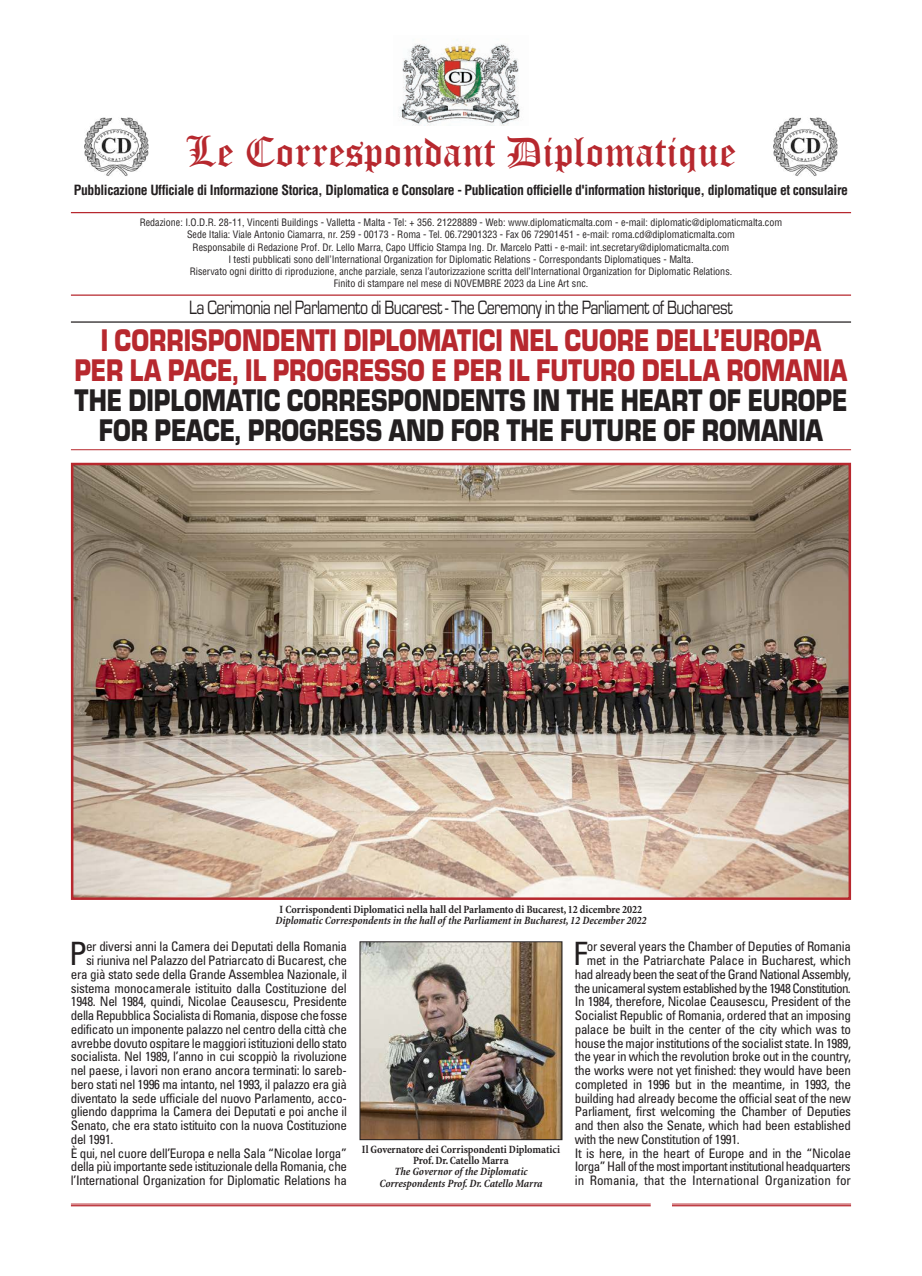
<style>
.page{position:relative;width:922px;height:1276px;background:#fff}
.page>*{position:absolute;margin:0;border:0;box-sizing:border-box;transform-origin:0 0}
.t1{font:42.5px "Old English Text";color:#b7282e}
.t2{font:32.5px/30px "Eurostile T Blac";color:#b7282e;text-align:center;scale:.8 1}
.t3{font:32.5px/30px "Eurostile T Blac";color:#231f20;text-align:center;scale:.8 1}
.t4{font:condensed 32.12px "Univers";color:#231f20}
.t5{font:20px "Eurostile T";letter-spacing:-.035em;color:#231f20;scale:.8 1}
.t6{font:700 condensed 13.75px "Helvetica";letter-spacing:-.03em;color:#231f20}
.t7{font:condensed 13.12px "Univers";letter-spacing:-.025em;color:#231f20}
.t8{font:condensed 13.12px "Univers";letter-spacing:-.045em;color:#231f20}
.t9{font:condensed 13.12px "Univers";color:#231f20}
.t10{font:700 condensed 11.25px/11.2px "Minion";letter-spacing:-.005em;color:#231f20;text-align:center}
.t11{font:italic 700 condensed 11.25px/11.2px "Minion";letter-spacing:-.005em;color:#231f20;text-align:center}
.t12{font:condensed 10px/12.1px "Helvetica";color:#242021;text-align:center}
</style>
<div class="page">
<hr style="left:71px;top:321px;width:779px;height:2px;background:#231f20">
<img style="left:74px;top:466px;width:773px;height:431px">
<div style="left:71px;top:463px;width:779px;height:437px;border:2px solid #b7282e"></div>
<hr style="left:71px;top:1203px;width:579px;height:1px;background:#b7282e">
<hr style="left:71px;top:1205px;width:579px;height:1px;background:#b7282e">
<hr style="left:671px;top:1203px;width:179px;height:1px;background:#b7282e">
<hr style="left:671px;top:1205px;width:179px;height:1px;background:#b7282e">
<img style="left:399px;top:44px;width:121px;height:82px">
<img style="left:84px;top:117px;width:64px;height:59px">
<img style="left:773px;top:117px;width:64px;height:59px">
<hr style="left:71px;top:212px;width:779px;height:1px;background:#b7282e">
<hr style="left:71px;top:294px;width:779px;height:2px;background:#b7282e">
<hr style="left:71px;top:449px;width:779px;height:1px;background:#b7282e">
<img style="left:361px;top:943px;width:199px;height:195px">
<div style="left:359px;top:941px;width:203px;height:199px;border:1px solid #231f20"></div>
<h1 class="t1" style="left:186px;top:127px;width:551px">Le Correspondant Diplomatique</h1>
<p class="t6" style="left:74px;top:183px;width:775px">Pubblicazione Ufficiale di Informazione Storica, Diplomatica e Consolare - Publication officielle d'information historique, diplomatique et consulaire</p>
<p class="t12" style="left:140px;top:217px;width:643px">Redazione: I.O.D.R. 28-11, Vincenti Buildings - Valletta - Malta - Tel: + 356. 21228889 - Web: www.diplomaticmalta.com - e-mail: diplomatic@diplomaticmalta.com Sede Italia: Viale Antonio Ciamarra, nr. 259 - 00173 - Roma - Tel. 06.72901323 - Fax 06 72901451 - e-mail: roma.cd@diplomaticmalta.com<br>Responsabile di Redazione Prof. Dr. Lello Marra, Capo Ufficio Stampa Ing. Dr. Marcelo Patti - e-mail: int.secretary@diplomaticmalta.com<br>I testi pubblicati sono dell’International Organization for Diplomatic Relations - Correspondants Diplomatiques - Malta.<br>Riservato ogni diritto di riproduzione, anche parziale, senza l’autorizzazione scritta dell’International Organization for Diplomatic Relations.<br>Finito di stampare nel mese di NOVEMBRE 2023 da Line Art snc.</p>
<h3 class="t5" style="left:189px;top:296px;width:680px">La Cerimonia nel Parlamento di Bucarest - The Ceremony in the Parliament of Bucharest</h3>
<h2 class="t2" style="left:74px;top:325px;width:967px">I CORRISPONDENTI DIPLOMATICI NEL CUORE DELL’EUROPA<br>PER LA PACE, IL PROGRESSO E PER IL FUTURO DELLA ROMANIA</h2>
<h2 class="t3" style="left:75px;top:385px;width:966px">THE DIPLOMATIC CORRESPONDENTS IN THE HEART OF EUROPE<br>FOR PEACE, PROGRESS AND FOR THE FUTURE OF ROMANIA</h2>
<p class="t10" style="left:279px;top:904px;width:364px">I Corrispondenti Diplomatici nella hall del Parlamento di Bucarest, 12 dicembre 2022</p>
<p class="t11" style="left:275px;top:916px;width:372px">Diplomatic Correspondents in the hall of the Parliament in Bucharest, 12 December 2022</p>
<h3 class="t4" style="left:69px;top:942px;width:19px">P</h3>
<p class="t7" style="left:86px;top:942px;width:262px">er diversi anni la Camera dei Deputati della Romania</p>
<p class="t7" style="left:86px;top:955px;width:262px">si riuniva nel Palazzo del Patriarcato di Bucarest, che</p>
<p class="t7" style="left:71px;top:969px;width:278px">era già stato sede della Grande Assemblea Nazionale, il</p>
<p class="t7" style="left:71px;top:983px;width:277px">sistema monocamerale istituito dalla Costituzione del</p>
<p class="t7" style="left:71px;top:997px;width:278px">1948. Nel 1984, quindi, Nicolae Ceausescu, Presidente</p>
<p class="t7" style="left:71px;top:1010px;width:278px">della Repubblica Socialista di Romania, dispose che fosse</p>
<p class="t7" style="left:71px;top:1024px;width:278px">edificato un imponente palazzo nel centro della città che</p>
<p class="t7" style="left:71px;top:1038px;width:278px">avrebbe dovuto ospitare le maggiori istituzioni dello stato</p>
<p class="t7" style="left:71px;top:1052px;width:278px">socialista. Nel 1989, l’anno in cui scoppiò la rivoluzione</p>
<p class="t7" style="left:71px;top:1065px;width:277px">nel paese, i lavori non erano ancora terminati: lo sareb-</p>
<p class="t7" style="left:71px;top:1079px;width:277px">bero stati nel 1996 ma intanto, nel 1993, il palazzo era già</p>
<p class="t7" style="left:71px;top:1093px;width:277px">diventato la sede ufficiale del nuovo Parlamento, acco-</p>
<p class="t7" style="left:71px;top:1107px;width:278px">gliendo dapprima la Camera dei Deputati e poi anche il</p>
<p class="t7" style="left:71px;top:1120px;width:277px">Senato, che era stato istituito con la nuova Costituzione</p>
<p class="t7" style="left:71px;top:1134px;width:44px">del 1991.</p>
<p class="t7" style="left:71px;top:1148px;width:277px">È qui, nel cuore dell’Europa e nella Sala “Nicolae Iorga”</p>
<p class="t7" style="left:71px;top:1162px;width:278px">della più importante sede istituzionale della Romania, che</p>
<p class="t7" style="left:71px;top:1175px;width:278px">l’International Organization for Diplomatic Relations ha</p>
<p class="t10" style="left:362px;top:1144px;width:199px">Il Governatore dei Corrispondenti Diplomatici<br>Prof. Dr. Catello Marra</p>
<p class="t11" style="left:379px;top:1167px;width:165px">The Governor of the Diplomatic<br>Correspondents Prof. Dr. Catello Marra</p>
<h3 class="t4" style="left:573px;top:942px;width:16px">F</h3>
<p class="t7" style="left:586px;top:942px;width:265px">or several years the Chamber of Deputies of Romania</p>
<p class="t7" style="left:586px;top:955px;width:265px">met in the Patriarchate Palace in Bucharest, which</p>
<p class="t7" style="left:574px;top:969px;width:277px">had already been the seat of the Grand National Assembly,</p>
<p class="t8" style="left:574px;top:983px;width:277px">the unicameral system established by the 1948 Constitution.</p>
<p class="t7" style="left:574px;top:997px;width:278px">In 1984, therefore, Nicolae Ceausescu, President of the</p>
<p class="t7" style="left:574px;top:1010px;width:278px">Socialist Republic of Romania, ordered that an imposing</p>
<p class="t7" style="left:574px;top:1024px;width:278px">palace be built in the center of the city which was to</p>
<p class="t7" style="left:574px;top:1038px;width:277px">house the major institutions of the socialist state. In 1989,</p>
<p class="t7" style="left:574px;top:1052px;width:277px">the year in which the revolution broke out in the country,</p>
<p class="t7" style="left:574px;top:1065px;width:278px">the works were not yet finished: they would have been</p>
<p class="t7" style="left:574px;top:1079px;width:278px">completed in 1996 but in the meantime, in 1993, the</p>
<p class="t7" style="left:574px;top:1093px;width:277px">building had already become the official seat of the new</p>
<p class="t7" style="left:574px;top:1107px;width:278px">Parliament, first welcoming the Chamber of Deputies</p>
<p class="t7" style="left:574px;top:1120px;width:278px">and then also the Senate, which had been established</p>
<p class="t7" style="left:574px;top:1134px;width:166px">with the new Constitution of 1991.</p>
<p class="t7" style="left:574px;top:1148px;width:278px">It is here, in the heart of Europe and in the “Nicolae</p>
<p class="t7" style="left:574px;top:1162px;width:277px">Iorga” Hall of the most important institutional headquarters</p>
<p class="t9" style="left:574px;top:1175px;width:277px">in Romania, that the International Organization for</p>
</div>
